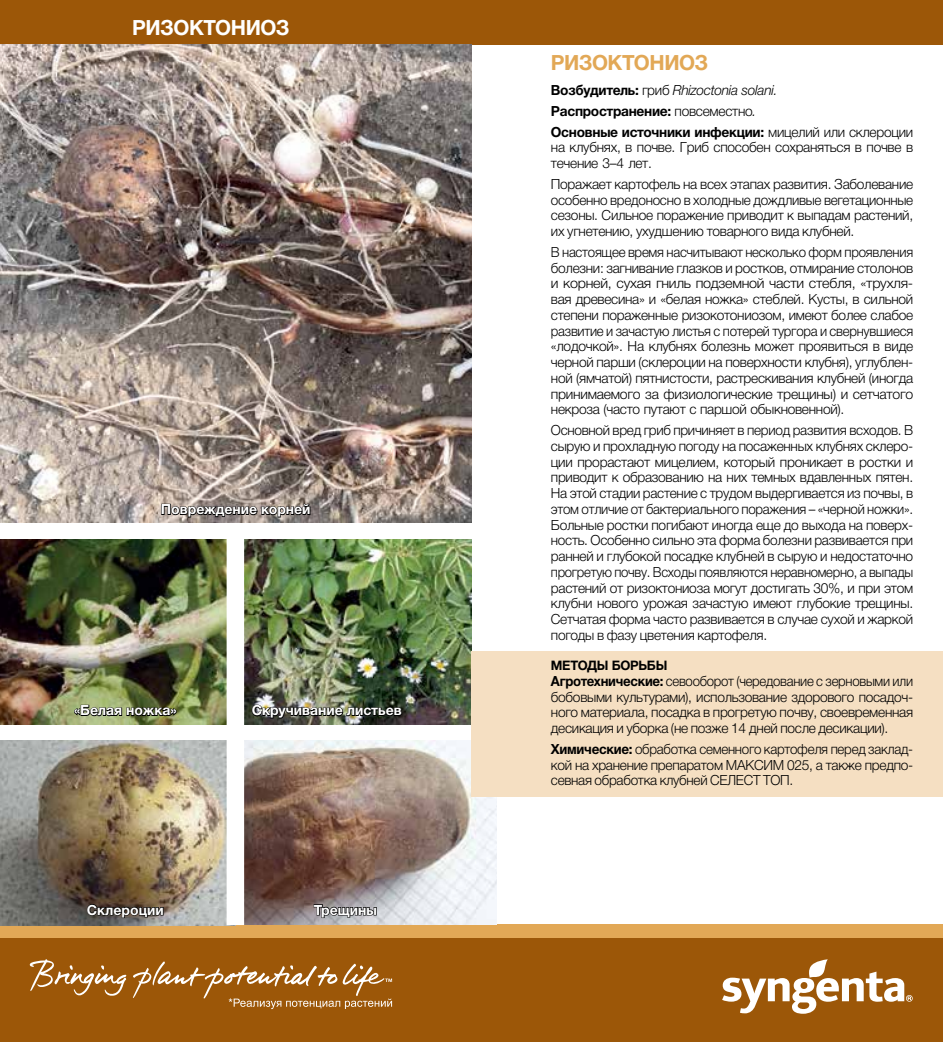
<style>
.page{position:relative;width:943px;height:1042px;background:#fff}
.page>*{position:absolute;margin:0;border:0;box-sizing:border-box;transform-origin:0 0}
.t1{font:700 21px "Helvetica Neue Cyr";letter-spacing:-.02em;color:#e2a856}
.t2{font:700 21px "Helvetica Neue Cyr";letter-spacing:-.02em;color:#fff}
.t3{font:300 14px/15.8px "Helvetica Neue Cyr";letter-spacing:-.02em;color:#000;text-align:justify}
.t4{font:300 14px/15.8px "Helvetica Neue Cyr";letter-spacing:-.02em;color:#000;text-align:justify;scale:.95 1}
.t5{font:300 14px/15.8px "Helvetica Neue Cyr";letter-spacing:-.02em;color:#000;text-align:justify;scale:.94 1}
.t6{font:700 14px/20.7px "Helvetica Neue Cyr";letter-spacing:-.02em;color:#000}
.t7{font:700 14px "Helvetica Neue Cyr";color:#fff}
.t8{font:700 13.12px "Helvetica Neue Cyr";letter-spacing:-.02em;color:#000}
.s1{font-weight:300}
.s2{font-weight:300;font-style:italic}
.s3{font-weight:700}
</style>
<div class="page">
<div style="left:0;top:0;width:943px;height:45px;background:#9c5708"></div>
<div style="left:0;top:938px;width:943px;height:104px;background:#9c5708"></div>
<div style="left:0;top:925px;width:943px;height:13px;background:#e2a856"></div>
<svg style="left:722px;top:959px;width:190px;height:55px"></svg>
<img style="left:0;top:740px;width:496px;height:185px">
<img style="left:244px;top:539px;width:227px;height:185px">
<img style="left:0;top:539px;width:227px;height:185px">
<img style="left:0;top:45px;width:471px;height:478px">
<div style="left:227px;top:530px;width:17px;height:395px;background:#fff"></div>
<svg style="left:161px;top:503px;width:150px;height:15px;background:#5f5853"></svg>
<img style="left:73px;top:704px;width:104px;height:103px">
<img style="left:251px;top:704px;width:151px;height:103px">
<svg style="left:30px;top:903px;width:362px;height:106px"></svg>
<div style="left:471px;top:651px;width:472px;height:145px;background:#f5dfc2"></div>
<h1 class="t2" style="left:132px;top:16px;width:159px">РИЗОКТОНИОЗ</h1>
<p class="t7" style="left:161px;top:502px;width:151px">Повреждение корней</p>
<p class="t7" style="left:74px;top:703px;width:104px">«Белая ножка»</p>
<p class="t7" style="left:87px;top:902px;width:78px">Склероции</p>
<p class="t7" style="left:252px;top:703px;width:151px">Скручивание листьев</p>
<p class="t7" style="left:314px;top:902px;width:64px">Трещины</p>
<h1 class="t1" style="left:551px;top:51px;width:159px">РИЗОКТОНИОЗ</h1>
<p class="t6" style="left:551px;top:80px;width:364px">Возбудитель: <span class="s1">гриб</span> <span class="s2">Rhizoctonia solani.<br></span>Распространение: <span class="s1">повсеместно</span><span class="s2">.<br></span>Основные источники инфекции: <span class="s1">мицелий или склероции</span></p>
<p class="t3" style="left:551px;top:140px;width:364px">на клубнях, в почве. Гриб способен сохраняться в почве в течение 3–4 лет.</p>
<p class="t3" style="left:551px;top:176px;width:364px">Поражает картофель на всех этапах развития. Заболевание особенно вредоносно в холодные дождливые вегетационные сезоны. Сильное поражение приводит к выпадам растений, их угнетению, ухудшению товарного вида клубней.</p>
<p class="t4" style="left:551px;top:244px;width:383px">В настоящее время насчитывают несколько форм проявления болезни: загнивание глазков и ростков, отмирание столонов и корней, сухая гниль подземной части стебля, «трухля&shy;вая древесина» и «белая ножка» стеблей. Кусты, в сильной степени пораженные ризокотониозом, имеют более слабое развитие и зачастую листья с потерей тургора и свернувшиеся «лодочкой». На клубнях болезнь может проявиться в виде черной парши (склероции на поверхности клубня), углублен&shy;ной (ямчатой) пятнистости, растрескивания клубней (иногда принимаемого за физиологические трещины) и сетчатого некроза (часто путают с паршой обыкновенной).</p>
<p class="t3" style="left:551px;top:422px;width:364px">Основной вред гриб причиняет в период развития всходов. В сырую и прохладную погоду на посаженных клубнях склеро&shy;ции прорастают мицелием, который проникает в ростки и приводит к образованию на них темных вдавленных пятен.<br>На этой стадии растение с трудом выдергивается из почвы, в этом отличие от бактериального поражения – «черной ножки».<br>Больные ростки погибают иногда еще до выхода на поверх&shy;ность. Особенно сильно эта форма болезни развивается при ранней и глубокой посадке клубней в сырую и недостаточно прогретую почву. Всходы появляются неравномерно, а выпады растений от ризоктониоза могут достигать 30%, и при этом клубни нового урожая зачастую имеют глубокие трещины.<br>Сетчатая форма часто развивается в случае сухой и жаркой погоды в фазу цветения картофеля.</p>
<p class="t8" style="left:551px;top:658px;width:118px">МЕТОДЫ БОРЬБЫ</p>
<p class="t5" style="left:551px;top:673px;width:387px"><span class="s3">Агротехнические:</span> cевооборот (чередование с зерновыми или бобовыми культурами), использование здорового посадоч&shy;ного материала, посадка в прогретую почву, своевременная десикация и уборка (не позже 14 дней после десикации).</p>
<p class="t4" style="left:551px;top:741px;width:383px"><span class="s3">Химические:</span> обработка семенного картофеля перед заклад&shy;кой на хранение препаратом МАКСИМ 025, а также предпо&shy;севная обработка клубней СЕЛЕСТ ТОП.</p>
</div>
